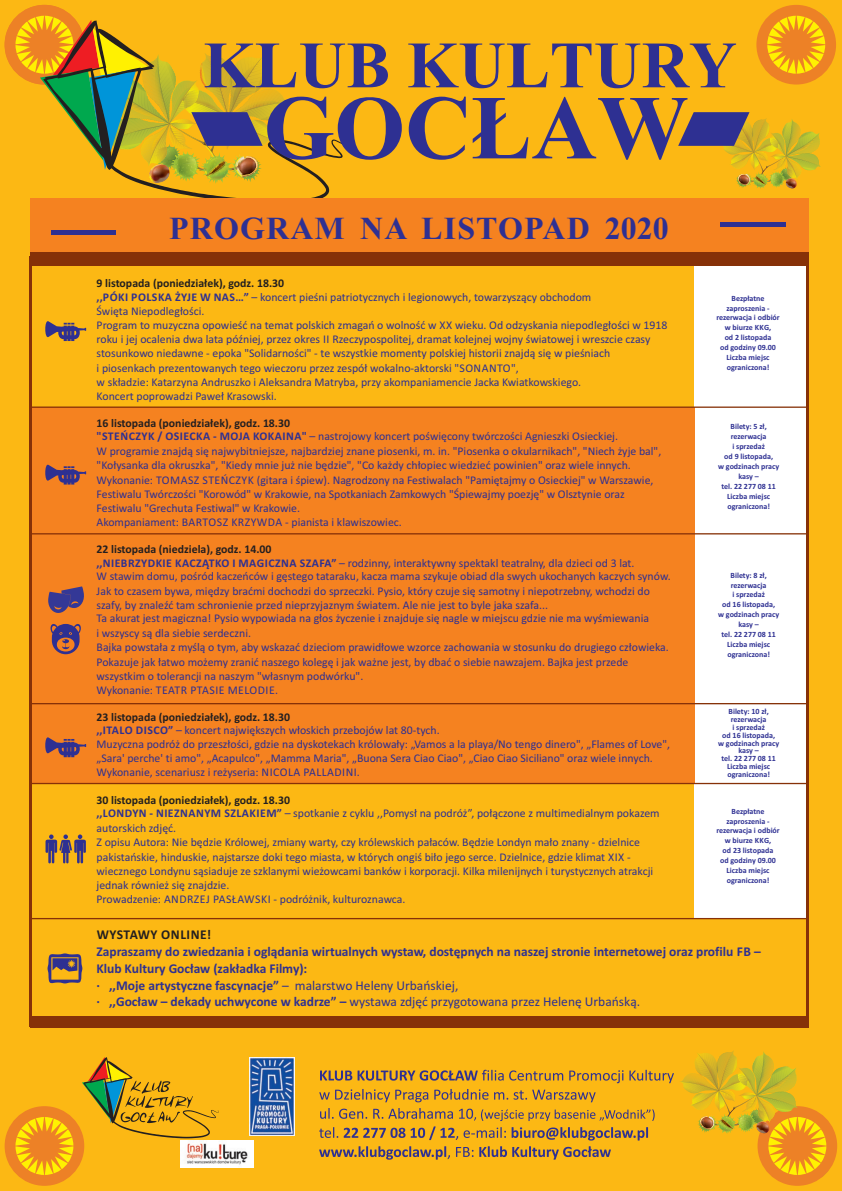
<style>
.page{position:relative;width:842px;height:1191px;background:#fcb814}
.page>*{position:absolute;margin:0;border:0;box-sizing:border-box;transform-origin:0 0}
.t1{font:700 32px "Times New Roman";letter-spacing:.035em;color:#2e3092}
.t2{font:700 13.5px/16.8px "Calibri";color:#2e3092}
.t3{font:700 13.5px "Calibri";letter-spacing:.04em;color:#231f20}
.t4{font:11.8px/14.1px "Calibri";color:#2e3092}
.t5{font:700 8px/9.9px "Calibri";color:#2e3092;text-align:center}
.s1{font-weight:700;color:#231f20}
.s2{font-weight:700}
.s3{font-weight:400}
</style>
<div class="page">
<div style="left:694px;top:266px;width:113px;height:652px;background:#fff"></div>
<div style="left:756px;top:5px;width:80px;height:80px;background:#ed8126;border-radius:50%"></div>
<div style="left:5px;top:1106px;width:79px;height:79px;background:#ed8126;border-radius:50%"></div>
<svg style="left:13px;top:1114px;width:63px;height:63px"></svg>
<div style="left:757px;top:1106px;width:80px;height:79px;background:#ed8126;border-radius:50%"></div>
<div style="left:5px;top:5px;width:79px;height:80px;background:#ed8126;border-radius:50%"></div>
<img style="left:249px;top:1057px;width:45px;height:78px">
<img style="left:181px;top:1140px;width:73px;height:27px">
<svg style="left:82px;top:1057px;width:137px;height:81px"></svg>
<svg style="left:319px;top:1051px;width:510px;height:126px"></svg>
<svg style="left:159px;top:189px;width:171px;height:9px"></svg>
<svg style="left:13px;top:13px;width:815px;height:176px"></svg>
<div style="left:30px;top:249px;width:778px;height:17px;background:#863108"></div>
<div style="left:30px;top:1016px;width:778px;height:11px;background:#863108"></div>
<div style="left:30px;top:198px;width:778px;height:54px;background:#f58220"></div>
<hr style="left:721px;top:223px;width:65px;height:4px;background:#2e3092">
<hr style="left:52px;top:230px;width:64px;height:4px;background:#2e3092">
<div style="left:30px;top:407px;width:664px;height:127px;background:#f58220"></div>
<div style="left:30px;top:534px;width:664px;height:249px;background:#f58220"></div>
<hr style="left:30px;top:703px;width:778px;height:1px;background:#863108">
<hr style="left:30px;top:917px;width:778px;height:2px;background:#863108">
<hr style="left:30px;top:533px;width:778px;height:1px;background:#863108">
<hr style="left:30px;top:406px;width:778px;height:2px;background:#863108">
<hr style="left:30px;top:257px;width:2px;height:770px;background:#863108">
<hr style="left:806px;top:257px;width:2px;height:770px;background:#863108">
<svg style="left:48px;top:953px;width:34px;height:31px"></svg>
<hr style="left:30px;top:782px;width:778px;height:2px;background:#863108">
<svg style="left:50px;top:623px;width:31px;height:31px"></svg>
<svg style="left:46px;top:834px;width:40px;height:29px"></svg>
<svg style="left:45px;top:737px;width:41px;height:20px"></svg>
<svg style="left:48px;top:586px;width:36px;height:27px"></svg>
<svg style="left:45px;top:464px;width:41px;height:20px"></svg>
<svg style="left:45px;top:321px;width:41px;height:20px"></svg>
<h1 class="t1" style="left:169px;top:217px;width:501px">PROGRAM NA LISTOPAD 2020</h1>
<p class="t4" style="left:97px;top:277px;width:572px"><span class="s1">9 listopada (poniedziałek), godz. 18.30<br></span><span class="s2">,,PÓKI POLSKA ŻYJE W NAS…”</span> – koncert pieśni patriotycznych i legionowych, towarzyszący obchodom<br>Święta Niepodległości.<br>Program to muzyczna opowieść na temat polskich zmagań o wolność w XX wieku. Od odzyskania niepodległości w 1918 roku i jej ocalenia dwa lata później, przez okres II Rzeczypospolitej, dramat kolejnej wojny światowej i wreszcie czasy stosunkowo niedawne - epoka "Solidarności" - te wszystkie momenty polskiej historii znajdą się w pieśniach<br>i piosenkach prezentowanych tego wieczoru przez zespół wokalno-aktorski "SONANTO",<br>w składzie: Katarzyna Andruszko i Aleksandra Matryba, przy akompaniamencie Jacka Kwiatkowskiego.<br>Koncert poprowadzi Paweł Krasowski.</p>
<p class="t4" style="left:97px;top:417px;width:566px"><span class="s1">16 listopada (poniedziałek), godz. 18.30<br></span><span class="s2">"STEŃCZYK / OSIECKA - MOJA KOKAINA"</span> – nastrojowy koncert poświęcony twórczości Agnieszki Osieckiej.<br>W programie znajdą się najwybitniejsze, najbardziej znane piosenki, m. in. "Piosenka o okularnikach", "Niech żyje bal", "Kołysanka dla okruszka", "Kiedy mnie już nie będzie", "Co każdy chłopiec wiedzieć powinien" oraz wiele innych.<br>Wykonanie: TOMASZ STEŃCZYK (gitara i śpiew). Nagrodzony na Festiwalach "Pamiętajmy o Osieckiej" w Warszawie, Festiwalu Twórczości "Korowód" w Krakowie, na Spotkaniach Zamkowych "Śpiewajmy poezję" w Olsztynie oraz Festiwalu "Grechuta Festiwal" w Krakowie.<br>Akompaniament: BARTOSZ KRZYWDA - pianista i klawiszowiec.</p>
<p class="t4" style="left:97px;top:543px;width:576px"><span class="s1">22 listopada (niedziela), godz. 14.00<br></span><span class="s2">,,NIEBRZYDKIE KACZĄTKO I MAGICZNA SZAFA”</span> – rodzinny, interaktywny spektakl teatralny, dla dzieci od 3 lat.<br>W stawim domu, pośród kaczeńców i gęstego tataraku, kacza mama szykuje obiad dla swych ukochanych kaczych synów.<br>Jak to czasem bywa, między braćmi dochodzi do sprzeczki. Pysio, który czuje się samotny i niepotrzebny, wchodzi do szafy, by znaleźć tam schronienie przed nieprzyjaznym światem. Ale nie jest to byle jaka szafa...<br>Ta akurat jest magiczna! Pysio wypowiada na głos życzenie i znajduje się nagle w miejscu gdzie nie ma wyśmiewania<br>i wszyscy są dla siebie serdeczni.<br>Bajka powstała z myślą o tym, aby wskazać dzieciom prawidłowe wzorce zachowania w stosunku do drugiego człowieka.<br>Pokazuje jak łatwo możemy zranić naszego kolegę i jak ważne jest, by dbać o siebie nawzajem. Bajka jest przede wszystkim o tolerancji na naszym "własnym podwórku".<br>Wykonanie: TEATR PTASIE MELODIE.</p>
<p class="t4" style="left:97px;top:711px;width:575px;line-height:13.8px"><span class="s1">23 listopada (poniedziałek), godz. 18.30<br></span><span class="s2">,,ITALO DISCO”</span> – koncert największych włoskich przebojów lat 80-tych.<br>Muzyczna podróż do przeszłości, gdzie na dyskotekach królowały: „Vamos a la playa/No tengo dinero", „Flames of Love", „Sara' perche' ti amo", „Acapulco", „Mamma Maria", „Buona Sera Ciao Ciao", „Ciao Ciao Siciliano" oraz wiele innych.<br>Wykonanie, scenariusz i reżyseria: NICOLA PALLADINI.</p>
<p class="t4" style="left:97px;top:793px;width:565px"><span class="s1">30 listopada (poniedziałek), godz. 18.30<br></span><span class="s2">,,LONDYN - NIEZNANYM SZLAKIEM”</span> – spotkanie z cyklu ,,Pomysł na podróż”, połączone z multimedialnym pokazem autorskich zdjęć.<br>Z opisu Autora: Nie będzie Królowej, zmiany warty, czy królewskich pałaców. Będzie Londyn mało znany - dzielnice pakistańskie, hinduskie, najstarsze doki tego miasta, w których ongiś biło jego serce. Dzielnice, gdzie klimat XIX - wiecznego Londynu sąsiaduje ze szklanymi wieżowcami banków i korporacji. Kilka milenijnych i turystycznych atrakcji jednak również się znajdzie.<br>Prowadzenie: ANDRZEJ PASŁAWSKI - podróżnik, kulturoznawca.</p>
<p class="t5" style="left:716px;top:294px;width:65px">Bezpłatne zaproszenia - rezerwacja i odbiór w biurze KKG,<br>od 2 listopada<br>od godziny 09.00<br>Liczba miejsc ograniczona!</p>
<p class="t5" style="left:718px;top:422px;width:62px">Bilety: 5 zł, rezerwacja<br>i sprzedaż<br>od 9 listopada,<br>w godzinach pracy kasy –<br>tel. 22 277 08 11<br>Liczba miejsc ograniczona!</p>
<p class="t5" style="left:718px;top:570px;width:62px">Bilety: 8 zł, rezerwacja<br>i sprzedaż<br>od 16 listopada,<br>w godzinach pracy kasy –<br>tel. 22 277 08 11<br>Liczba miejsc ograniczona!</p>
<p class="t5" style="left:718px;top:708px;width:62px;line-height:7.8px">Bilety: 10 zł, rezerwacja<br>i sprzedaż<br>od 16 listopada,<br>w godzinach pracy kasy –<br>tel. 22 277 08 11<br>Liczba miejsc ograniczona!</p>
<p class="t5" style="left:716px;top:806px;width:65px">Bezpłatne zaproszenia - rezerwacja i odbiór w biurze KKG,<br>od 23 listopada<br>od godziny 09.00<br>Liczba miejsc ograniczona!</p>
<p class="t3" style="left:97px;top:929px;width:116px">WYSTAWY ONLINE!</p>
<p class="t2" style="left:96px;top:944px;width:666px">Zapraszamy do zwiedzania i oglądania wirtualnych wystaw, dostępnych na naszej stronie internetowej oraz profilu FB – Klub Kultury Gocław (zakładka Filmy):<br>· ,,Moje artystyczne fascynacje” <span class="s3">– malarstwo Heleny Urbańskiej,<br></span>· ,,Gocław – dekady uchwycone w kadrze” – <span class="s3">wystawa zdjęć przygotowana przez Helenę Urbańską.</span></p>
</div>
